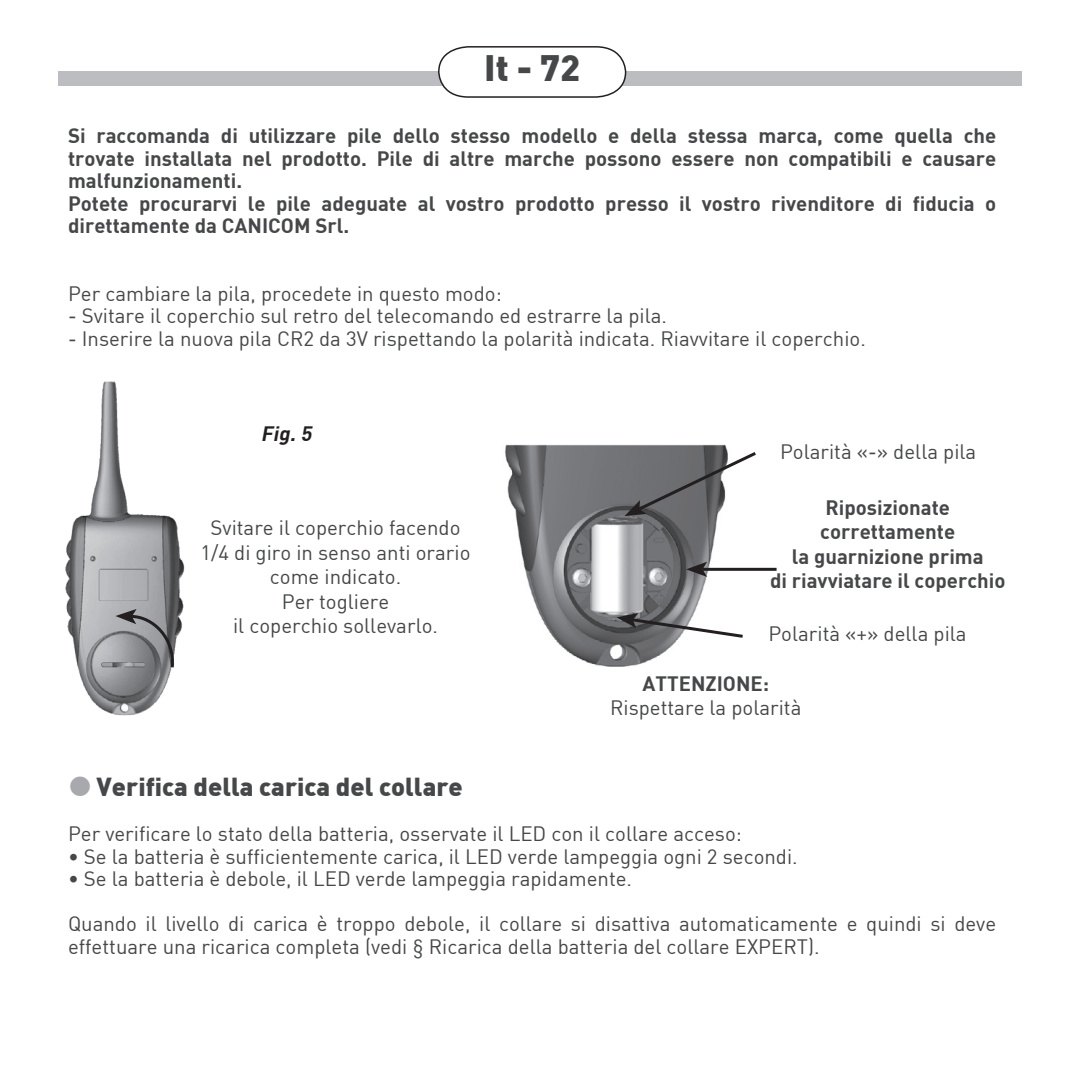
<style>
.page{position:relative;width:1065px;height:1068px;background:#fff}
.page>*{position:absolute;margin:0;border:0;box-sizing:border-box;transform-origin:0 0}
.t1{font:900 36px "DIN";color:#464748}
.t2{font:900 25.5px "DIN";color:#464748}
.t3{font:20.4px/24.6px "DIN";color:#464748}
.t4{font:700 20.4px/22.5px "DIN";color:#464748}
.t5{font:italic 700 20.4px "DIN";color:#231f20}
</style>
<div class="page">
<div style="left:59px;top:72px;width:962px;height:14px;background:#bcbdc0"></div>
<svg style="left:437px;top:46px;width:190px;height:52px"></svg>
<img style="left:505px;top:444px;width:253px;height:223px">
<img style="left:65px;top:381px;width:120px;height:335px">
<svg style="left:624px;top:449px;width:134px;height:67px"></svg>
<hr style="left:702px;top:567px;width:74px;height:3px;background:#231f20">
<svg style="left:686px;top:561px;width:21px;height:15px"></svg>
<svg style="left:616px;top:612px;width:129px;height:27px"></svg>
<svg style="left:115px;top:608px;width:60px;height:62px"></svg>
<h1 class="t1" style="left:484px;top:44px;width:97px">It - 72</h1>
<p class="t4" style="left:68px;top:123px;width:929px">Si raccomanda di utilizzare pile dello stesso modello e della stessa marca, come quella che trovate installata nel prodotto. Pile di altre marche possono essere non compatibili e causare malfunzionamenti.<br>Potete procurarvi le pile adeguate al vostro prodotto presso il vostro rivenditore di fiducia o direttamente da CANICOM Srl.</p>
<p class="t3" style="left:68px;top:280px;width:435px">Per cambiare la pila, procedete in questo modo:</p>
<p class="t3" style="left:68px;top:303px;width:600px">- Svitare il coperchio sul retro del telecomando ed estrarre la pila.</p>
<p class="t3" style="left:68px;top:325px;width:799px">- Inserire la nuova pila CR2 da 3V rispettando la polarità indicata. Riavvitare il coperchio.</p>
<p class="t5" style="left:261px;top:420px;width:56px">Fig.5</p>
<p class="t3" style="left:200px;top:515px;width:271px;text-align:center">Svitare il coperchio facendo<br>1/4 di giro in senso anti orario come indicato.<br>Per togliere<br>il coperchio sollevarlo.</p>
<p class="t3" style="left:779px;top:438px;width:198px">Polarità «-» della pila</p>
<p class="t4" style="left:769px;top:494px;width:237px;line-height:24.6px;text-align:center">Riposizionate correttamente<br>la guarnizione prima<br>di riavviatare il coperchio</p>
<p class="t3" style="left:768px;top:620px;width:200px">Polarità «+» della pila</p>
<p class="t4" style="left:642px;top:671px;width:128px">ATTENZIONE:</p>
<p class="t3" style="left:610px;top:695px;width:193px">Rispettare la polarità</p>
<p class="t2" style="left:97px;top:769px;width:367px">Verifica della carica del collare</p>
<p class="t3" style="left:68px;top:820px;width:675px">Per verificare lo stato della batteria, osservate il LED con il collare acceso:</p>
<p class="t3" style="left:68px;top:843px;width:731px">• Se la batteria è sufficientemente carica, il LED verde lampeggia ogni 2 secondi.</p>
<p class="t3" style="left:68px;top:865px;width:565px">• Se la batteria è debole, il LED verde lampeggia rapidamente.</p>
<p class="t3" style="left:68px;top:911px;width:929px;line-height:22.5px">Quando il livello di carica è troppo debole, il collare si disattiva automaticamente e quindi si deve effettuare una ricarica completa (vedi § Ricarica della batteria del collare EXPERT).</p>
</div>
